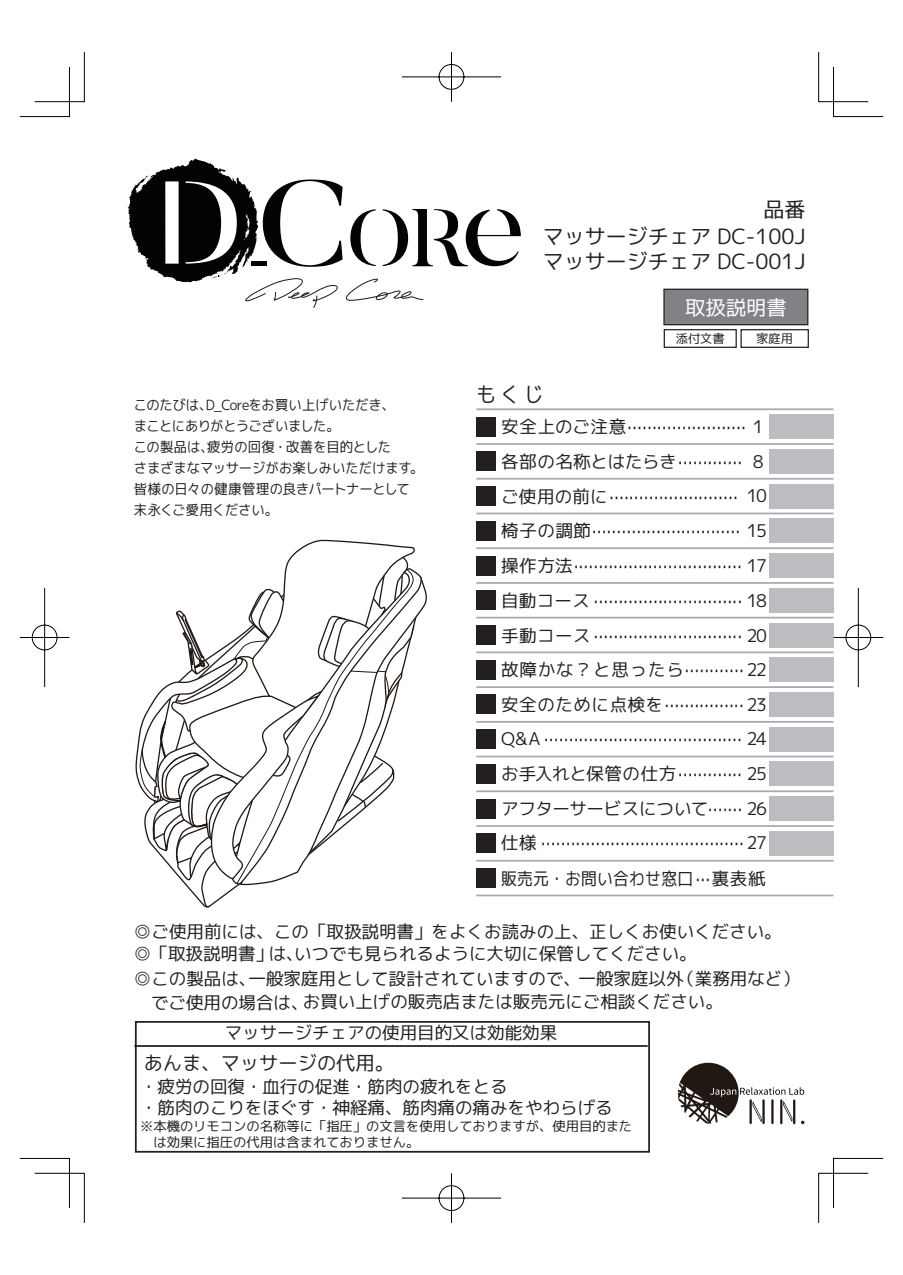
<style>
.page{position:relative;width:903px;height:1275px;background:#fff}
.page>*{position:absolute;margin:0;border:0;box-sizing:border-box;transform-origin:0 0}
.t1{font:21px "mgenplus 1 p regular";color:#231f20}
.t2{font:21px "mgenplus 1 p regular";color:#231f20;scale:.95 1}
.t3{font:20.3px "mgenplus 1 p regular";color:#fff}
.t4{font:19.25px "mgenplus 1 p regular";color:#231f20}
.t5{font:17.5px/34.6px "mgenplus 1 p regular";letter-spacing:.02em;color:#231f20;text-align:right}
.t6{font:17.5px/22.8px "mgenplus 1 p regular";color:#231f20}
.t7{font:17.5px "mgenplus 1 p regular";color:#231f20;scale:.9 1}
.t8{font:14px/21px "mgenplus 1 p regular";letter-spacing:-.01em;color:#231f20;scale:.95 1}
.t9{font:13.3px/15.9px "mgenplus 1 p regular";color:#231f20}
.t10{font:12.25px "mgenplus 1 p regular";color:#231f20}
</style>
<div class="page">
<hr style="left:476px;top:408px;width:357px;height:2px;background:#a8a9ad">
<hr style="left:476px;top:443px;width:357px;height:2px;background:#a8a9ad">
<hr style="left:476px;top:478px;width:357px;height:2px;background:#a8a9ad">
<hr style="left:476px;top:513px;width:357px;height:1px;background:#a8a9ad">
<hr style="left:476px;top:547px;width:357px;height:2px;background:#a8a9ad">
<hr style="left:476px;top:582px;width:357px;height:2px;background:#a8a9ad">
<hr style="left:476px;top:617px;width:357px;height:1px;background:#a8a9ad">
<hr style="left:476px;top:651px;width:357px;height:2px;background:#a8a9ad">
<hr style="left:476px;top:686px;width:357px;height:2px;background:#a8a9ad">
<hr style="left:476px;top:721px;width:357px;height:2px;background:#a8a9ad">
<hr style="left:476px;top:756px;width:357px;height:1px;background:#a8a9ad">
<hr style="left:476px;top:790px;width:357px;height:2px;background:#a8a9ad">
<hr style="left:476px;top:825px;width:357px;height:2px;background:#a8a9ad">
<hr style="left:476px;top:860px;width:357px;height:2px;background:#a8a9ad">
<hr style="left:476px;top:895px;width:357px;height:1px;background:#a8a9ad">
<div style="left:476px;top:417px;width:20px;height:20px;background:#231f20"></div>
<div style="left:769px;top:414px;width:64px;height:25px;background:#bcbdc0"></div>
<div style="left:476px;top:451px;width:20px;height:20px;background:#231f20"></div>
<div style="left:769px;top:449px;width:64px;height:25px;background:#bcbdc0"></div>
<div style="left:476px;top:486px;width:20px;height:20px;background:#231f20"></div>
<div style="left:769px;top:484px;width:64px;height:24px;background:#bcbdc0"></div>
<div style="left:476px;top:521px;width:20px;height:20px;background:#231f20"></div>
<div style="left:769px;top:518px;width:64px;height:25px;background:#bcbdc0"></div>
<div style="left:476px;top:556px;width:20px;height:19px;background:#231f20"></div>
<div style="left:769px;top:553px;width:64px;height:25px;background:#bcbdc0"></div>
<div style="left:476px;top:590px;width:20px;height:20px;background:#231f20"></div>
<div style="left:769px;top:588px;width:64px;height:25px;background:#bcbdc0"></div>
<div style="left:476px;top:625px;width:20px;height:20px;background:#231f20"></div>
<div style="left:769px;top:623px;width:64px;height:24px;background:#bcbdc0"></div>
<div style="left:476px;top:660px;width:20px;height:20px;background:#231f20"></div>
<div style="left:769px;top:657px;width:64px;height:25px;background:#bcbdc0"></div>
<div style="left:476px;top:694px;width:20px;height:20px;background:#231f20"></div>
<div style="left:769px;top:692px;width:64px;height:25px;background:#bcbdc0"></div>
<div style="left:476px;top:729px;width:20px;height:20px;background:#231f20"></div>
<div style="left:769px;top:727px;width:64px;height:25px;background:#bcbdc0"></div>
<div style="left:476px;top:764px;width:20px;height:20px;background:#231f20"></div>
<div style="left:769px;top:761px;width:64px;height:25px;background:#bcbdc0"></div>
<div style="left:476px;top:799px;width:20px;height:20px;background:#231f20"></div>
<div style="left:769px;top:796px;width:64px;height:25px;background:#bcbdc0"></div>
<div style="left:476px;top:833px;width:20px;height:20px;background:#231f20"></div>
<div style="left:476px;top:868px;width:20px;height:19px;background:#231f20"></div>
<div style="left:769px;top:831px;width:64px;height:25px;background:#bcbdc0"></div>
<div style="left:664px;top:289px;width:144px;height:36px;background:#808285"></div>
<hr style="left:663px;top:289px;width:145px;height:1px;background:#231f20">
<hr style="left:663px;top:290px;width:2px;height:20px;background:#231f20">
<svg style="left:663px;top:310px;width:2px;height:14px"></svg>
<svg style="left:807px;top:290px;width:1px;height:34px"></svg>
<hr style="left:663px;top:324px;width:145px;height:1px;background:#231f20">
<hr style="left:20px;top:116px;width:49px;height:1px;background:#000">
<hr style="left:833px;top:116px;width:50px;height:1px;background:#000">
<hr style="left:20px;top:1158px;width:49px;height:1px;background:#000">
<hr style="left:833px;top:1158px;width:50px;height:1px;background:#000">
<hr style="left:84px;top:52px;width:1px;height:50px;background:#000">
<hr style="left:84px;top:1173px;width:1px;height:50px;background:#000">
<hr style="left:818px;top:52px;width:1px;height:50px;background:#000">
<hr style="left:818px;top:1173px;width:1px;height:50px;background:#000">
<hr style="left:35px;top:101px;width:49px;height:1px;background:#000">
<hr style="left:819px;top:101px;width:49px;height:1px;background:#000">
<hr style="left:35px;top:1173px;width:49px;height:1px;background:#000">
<hr style="left:819px;top:1173px;width:49px;height:1px;background:#000">
<hr style="left:69px;top:67px;width:1px;height:50px;background:#000">
<hr style="left:69px;top:1158px;width:1px;height:50px;background:#000">
<hr style="left:833px;top:67px;width:1px;height:50px;background:#000">
<hr style="left:833px;top:1158px;width:1px;height:50px;background:#000">
<svg style="left:401px;top:52px;width:101px;height:50px"></svg>
<svg style="left:401px;top:1173px;width:101px;height:50px"></svg>
<svg style="left:19px;top:587px;width:51px;height:101px"></svg>
<svg style="left:831px;top:587px;width:53px;height:101px"></svg>
<svg style="left:136px;top:539px;width:281px;height:369px"></svg>
<div style="left:135px;top:1021px;width:515px;height:132px;border:2px solid #231f20"></div>
<hr style="left:134px;top:1045px;width:514px;height:2px;background:#231f20">
<svg style="left:127px;top:158px;width:394px;height:150px"></svg>
<div style="left:252px;top:261px;width:15px;height:5px;background:#030303"></div>
<svg style="left:678px;top:1062px;width:126px;height:62px"></svg>
<div style="left:664px;top:329px;width:73px;height:19px;border:1px solid #231f20"></div>
<div style="left:740px;top:329px;width:69px;height:19px;border:1px solid #231f20"></div>
<p class="t1" style="left:763px;top:194px;width:43px">品番</p>
<p class="t1" style="left:543px;top:246px;width:264px">マッサージチェア DC-001J</p>
<p class="t1" style="left:543px;top:221px;width:264px">マッサージチェア DC-100J</p>
<p class="t8" style="left:134px;top:395px;width:306px">このたびは、D_Coreをお買い上げいただき、<br>まことにありがとうございました。<br>この製品は、疲労の回復・改善を目的とした<br>さまざまなマッサージがお楽しみいただけます。皆様の日々の健康管理の良きパートナーとして末永くご愛用ください。</p>
<p class="t3" style="left:685px;top:293px;width:103px">取扱説明書</p>
<p class="t10" style="left:676px;top:330px;width:50px">添付文書</p>
<p class="t10" style="left:756px;top:330px;width:38px">家庭用</p>
<p class="t2" style="left:476px;top:380px;width:73px">もくじ</p>
<p class="t5" style="left:501px;top:410px;width:267px">安全上のご注意························ 1<br>8<br>10<br>椅子の調節 ······························ 15操作方法 ·································· 17自動コース ······························ 18手動コース ······························ 20故障かな？と思ったら············ 22安全のために点検を················ 23<br>Q&amp;A ········································ 24お手入れと保管の仕方············· 25アフターサービスについて ······· 26仕様 ········································· 27</p>
<p class="t6" style="left:501px;top:444px;width:243px;line-height:34.6px">各部の名称とはたらき ·············ご使用の前に··························</p>
<p class="t7" style="left:501px;top:866px;width:295px">販売元・お問い合わせ窓口···裏表紙</p>
<p class="t6" style="left:134px;top:920px;width:649px">◎ご使用前には、この「取扱説明書」をよくお読みの上、正しくお使いください。</p>
<p class="t6" style="left:151px;top:967px;width:650px;text-indent:-17px">◎この製品は、一般家庭用として設計されていますので、一般家庭以外（業務用など）でご使用の場合は、お買い上げの販売店または販売元にご相談ください。</p>
<p class="t6" style="left:134px;top:943px;width:564px">◎「取扱説明書」は、いつでも見られるように大切に保管してください。</p>
<p class="t6" style="left:225px;top:1021px;width:334px">マッサージチェアの使用目的又は効能効果</p>
<p class="t4" style="left:144px;top:1049px;width:252px">あんま、マッサージの代用。</p>
<p class="t6" style="left:140px;top:1096px;width:474px">・筋肉のこりをほぐす・神経痛、筋肉痛の痛みをやわらげる</p>
<p class="t9" style="left:140px;top:1118px;width:494px">※本機のリモコンの名称等に「指圧」の文言を使用しておりますが、使用目的また　は効果に指圧の代用は含まれておりません。</p>
<p class="t6" style="left:140px;top:1075px;width:369px">・疲労の回復・血行の促進・筋肉の疲れをとる</p>
</div>
